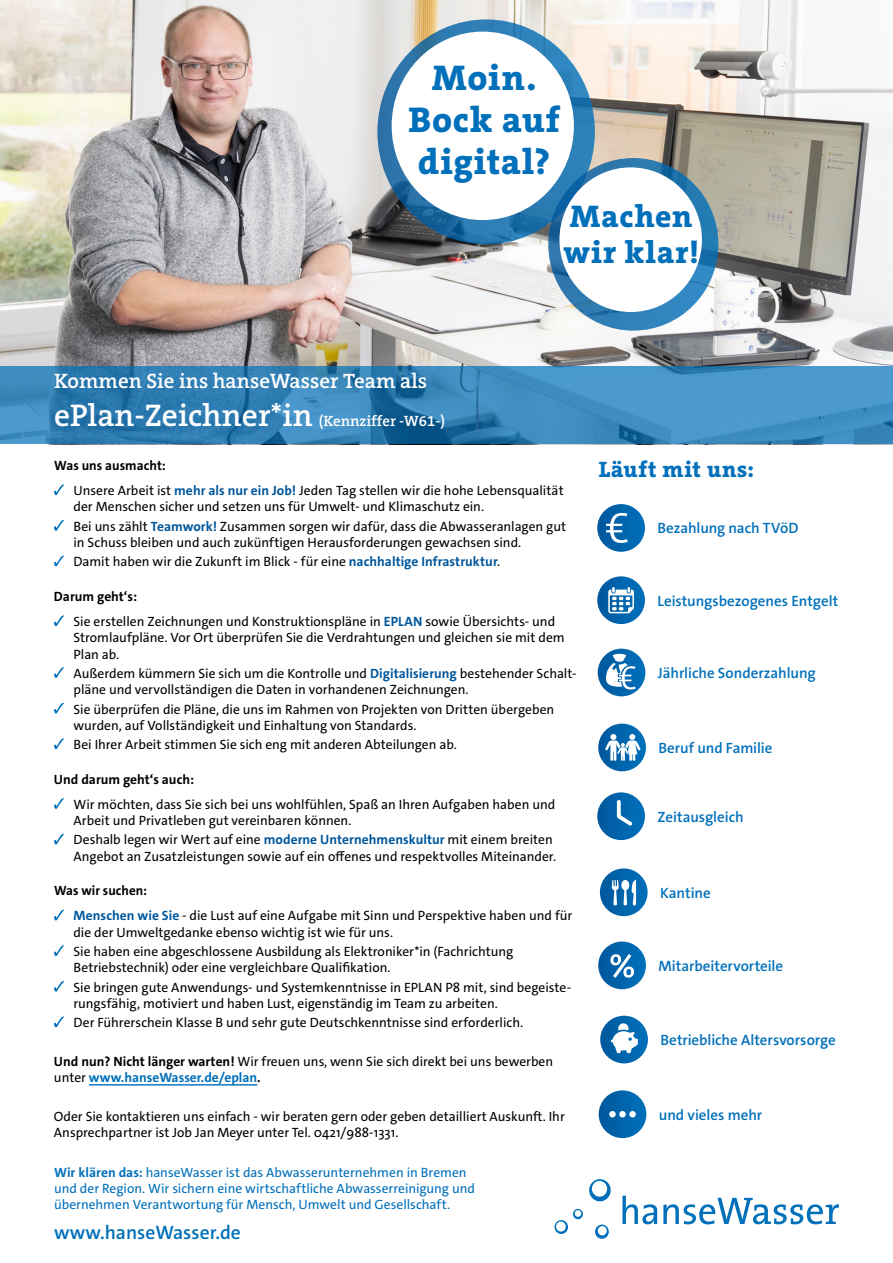
<style>
.page{position:relative;width:893px;height:1263px;background:#fff}
.page>*{position:absolute;margin:0;border:0;box-sizing:border-box;transform-origin:0 0}
.t1{font:800 36px/42px "The Serif C5";letter-spacing:.02em;color:#0070ba;text-align:center}
.t2{font:600 31.5px "The Serif B6";color:#fff}
.t3{font:800 31.5px/36px "The Serif C5";letter-spacing:.035em;color:#0070ba}
.t4{font:800 22.5px "The Serif C5";letter-spacing:.035em;color:#0070ba}
.t5{font:600 21px "The Serif C5";color:#fff}
.t6{font:600 19.5px "The Sans C5";color:#0070ba}
.t7{font:600 15px "The Sans C5";letter-spacing:-.005em;color:#0070ba}
.t8{font:600 15px "The Sans";letter-spacing:-.005em;color:#0070ba}
.t9{font:13.5px/16.2px "The Sans C5";color:#000}
.t10{font:13.5px/16.2px "The Sans C5";color:#0070ba}
.t11{font:700 13.5px "The Sans C5";color:#000}
.s1{font-size:15px}
.s2{font-weight:700}
.s3{font-weight:700;color:#00579c}
.s4{font-weight:700;color:#0070ba}
</style>
<div class="page">
<img style="left:0;top:0;width:893px;height:366px">
<svg style="left:554px;top:1179px;width:285px;height:60px"></svg>
<svg style="left:0;top:366px;width:893px;height:78px;background:#3886ba"></svg>
<svg style="left:377px;top:19px;width:218px;height:225px;background:#2d7aaf"></svg>
<div style="left:392px;top:32px;width:182px;height:188px;background:#fff;border-radius:50%"></div>
<svg style="left:548px;top:158px;width:170px;height:173px;background:#2b7ab2"></svg>
<div style="left:559px;top:167px;width:143px;height:145px;background:#fff;border-radius:50%"></div>
<hr style="left:89px;top:1084px;width:168px;height:1px;background:#0070ba">
<svg style="left:54px;top:484px;width:10px;height:11px"></svg>
<svg style="left:54px;top:520px;width:10px;height:11px"></svg>
<svg style="left:54px;top:556px;width:10px;height:10px"></svg>
<svg style="left:54px;top:615px;width:10px;height:11px"></svg>
<svg style="left:54px;top:667px;width:10px;height:11px"></svg>
<svg style="left:54px;top:703px;width:10px;height:10px"></svg>
<svg style="left:54px;top:738px;width:10px;height:11px"></svg>
<svg style="left:54px;top:798px;width:10px;height:11px"></svg>
<svg style="left:54px;top:834px;width:10px;height:10px"></svg>
<svg style="left:54px;top:910px;width:10px;height:10px"></svg>
<svg style="left:54px;top:945px;width:10px;height:11px"></svg>
<svg style="left:54px;top:981px;width:10px;height:11px"></svg>
<svg style="left:54px;top:1016px;width:10px;height:11px"></svg>
<div style="left:599px;top:1090px;width:47px;height:48px;background:linear-gradient(to right,#02599d,#0171bb);border-radius:24px"></div>
<div style="left:609px;top:1111px;width:7px;height:6px;background:#fff;border-radius:50%"></div>
<div style="left:619px;top:1111px;width:7px;height:6px;background:#fff;border-radius:50%"></div>
<div style="left:629px;top:1111px;width:7px;height:6px;background:#fff;border-radius:50%"></div>
<svg style="left:597px;top:504px;width:48px;height:48px"></svg>
<svg style="left:606px;top:513px;width:22px;height:30px"></svg>
<svg style="left:598px;top:724px;width:48px;height:47px"></svg>
<svg style="left:605px;top:734px;width:36px;height:27px"></svg>
<svg style="left:600px;top:868px;width:48px;height:48px"></svg>
<svg style="left:612px;top:880px;width:24px;height:25px"></svg>
<svg style="left:600px;top:1016px;width:48px;height:47px"></svg>
<svg style="left:611px;top:1023px;width:27px;height:30px"></svg>
<svg style="left:598px;top:941px;width:48px;height:48px"></svg>
<svg style="left:610px;top:954px;width:24px;height:24px"></svg>
<svg style="left:597px;top:576px;width:48px;height:48px"></svg>
<svg style="left:608px;top:587px;width:26px;height:26px"></svg>
<div style="left:598px;top:649px;width:47px;height:47px;background:linear-gradient(to right,#00579c,#0a76bd);border-radius:24px"></div>
<svg style="left:606px;top:653px;width:30px;height:36px"></svg>
<svg style="left:597px;top:792px;width:48px;height:48px"></svg>
<svg style="left:617px;top:802px;width:4px;height:9px"></svg>
<svg style="left:613px;top:811px;width:23px;height:18px"></svg>
<h1 class="t1" style="left:408px;top:57px;width:153px">Moin.<br>Bock auf digital?</h1>
<h3 class="t5" style="left:54px;top:367px;width:375px">Kommen Sie ins hanseWasser Team als</h3>
<h2 class="t2" style="left:54px;top:398px;width:392px">ePlan-Zeichner*in <span class="s1">(Kennziffer -W61-)</span></h2>
<h2 class="t3" style="left:564px;top:199px;width:137px">Machen wir klar!</h2>
<h3 class="t4" style="left:599px;top:454px;width:157px">Läuft mit uns:</h3>
<p class="t9" style="left:74px;top:453px;width:492px;line-height:25.2px;text-indent:-20px"><span class="s2">Was uns ausmacht:<br></span>Unsere Arbeit ist <span class="s3">mehr als nur ein Job!</span> Jeden Tag stellen wir die hohe Lebensqualität</p>
<p class="t9" style="left:74px;top:497px;width:494px;line-height:19.4px">der Menschen sicher und setzen uns für Umwelt- und Klimaschutz ein.<br>Bei uns zählt <span class="s3">Teamwork!</span> Zusammen sorgen wir dafür, dass die Abwasseranlagen gut</p>
<p class="t9" style="left:74px;top:533px;width:449px;line-height:19.4px">in Schuss bleiben und auch zukünftigen Herausforderungen gewachsen sind.<br>Damit haben wir die Zukunft im Blick - für eine <span class="s3">nachhaltige Infrastruktur</span>.</p>
<p class="t9" style="left:74px;top:584px;width:483px;line-height:25.2px;text-indent:-20px"><span class="s2">Darum geht‘s:<br></span>Sie erstellen Zeichnungen und Konstruktionspläne in <span class="s3">EPLAN</span> sowie Übersichts- und</p>
<p class="t9" style="left:74px;top:630px;width:493px">Stromlaufpläne. Vor Ort überprüfen Sie die Verdrahtungen und gleichen sie mit dem<br>Plan ab.</p>
<p class="t9" style="left:74px;top:665px;width:504px">Außerdem kümmern Sie sich um die Kontrolle und <span class="s3">Digitalisierung</span> bestehender Schalt&shy;pläne und vervollständigen die Daten in vorhandenen Zeichnungen.</p>
<p class="t9" style="left:74px;top:701px;width:482px">Sie überprüfen die Pläne, die uns im Rahmen von Projekten von Dritten übergeben wurden, auf Vollständigkeit und Einhaltung von Standards.</p>
<p class="t9" style="left:74px;top:736px;width:385px">Bei Ihrer Arbeit stimmen Sie sich eng mit anderen Abteilungen ab.</p>
<p class="t11" style="left:54px;top:770px;width:142px">Und darum geht‘s auch:</p>
<p class="t9" style="left:74px;top:796px;width:483px">Wir möchten, dass Sie sich bei uns wohlfühlen, Spaß an Ihren Aufgaben haben und<br>Arbeit und Privatleben gut vereinbaren können.</p>
<p class="t9" style="left:74px;top:832px;width:484px">Deshalb legen wir Wert auf eine <span class="s3">moderne Unternehmenskultur</span> mit einem breiten<br>Angebot an Zusatzleistungen sowie auf ein offenes und respektvolles Miteinander.</p>
<p class="t9" style="left:74px;top:878px;width:500px;line-height:25.2px;text-indent:-20px"><span class="s2">Was wir suchen:<br></span><span class="s3">Menschen wie Sie</span> - die Lust auf eine Aufgabe mit Sinn und Perspektive haben und für</p>
<p class="t9" style="left:74px;top:922px;width:441px;line-height:19.4px">die der Umweltgedanke ebenso wichtig ist wie für uns.<br>Sie haben eine abgeschlossene Ausbildung als Elektroniker*in (Fachrichtung</p>
<p class="t9" style="left:74px;top:958px;width:499px;line-height:19.4px">Betriebstechnik) oder eine vergleichbare Qualifikation.<br>Sie bringen gute Anwendungs- und Systemkenntnisse in EPLAN P8 mit, sind begeiste-</p>
<p class="t9" style="left:74px;top:994px;width:451px;line-height:19.4px">rungsfähig, motiviert und haben Lust, eigenständig im Team zu arbeiten.<br>Der Führerschein Klasse B und sehr gute Deutschkenntnisse sind erforderlich.</p>
<p class="t9" style="left:54px;top:1053px;width:501px"><span class="s2">Und nun? Nicht länger warten!</span> Wir freuen uns, wenn Sie sich direkt bei uns bewerben unter <span class="s4">www.hanseWasser.de/eplan</span><span class="s2">.</span></p>
<p class="t9" style="left:54px;top:1108px;width:512px">Oder Sie kontaktieren uns einfach - wir beraten gern oder geben detailliert Auskunft. Ihr<br>Ansprechpartner ist Job Jan Meyer unter Tel. 0421/988-1331.</p>
<p class="t7" style="left:659px;top:1105px;width:105px">und vieles mehr</p>
<p class="t7" style="left:657px;top:519px;width:143px">Bezahlung nach TVöD</p>
<p class="t8" style="left:657px;top:588px;width:182px">Leistungsbezogenes Entgelt</p>
<p class="t8" style="left:658px;top:660px;width:159px">Jährliche Sonderzahlung</p>
<p class="t7" style="left:658px;top:738px;width:115px">Beruf und Familie</p>
<p class="t8" style="left:657px;top:804px;width:88px">Zeitausgleich</p>
<p class="t7" style="left:660px;top:883px;width:52px">Kantine</p>
<p class="t7" style="left:658px;top:956px;width:126px">Mitarbeitervorteile</p>
<p class="t7" style="left:660px;top:1030px;width:177px">Betriebliche Altersvorsorge</p>
<p class="t10" style="left:54px;top:1164px;width:423px"><span class="s2">Wir klären das:</span> hanseWasser ist das Abwasserunternehmen in Bremen und der Region. Wir sichern eine wirtschaftliche Abwasserreinigung und übernehmen Verantwortung für Mensch, Umwelt und Gesellschaft.</p>
<h3 class="t6" style="left:54px;top:1219px;width:188px">www.hanseWasser.de</h3>
</div>
